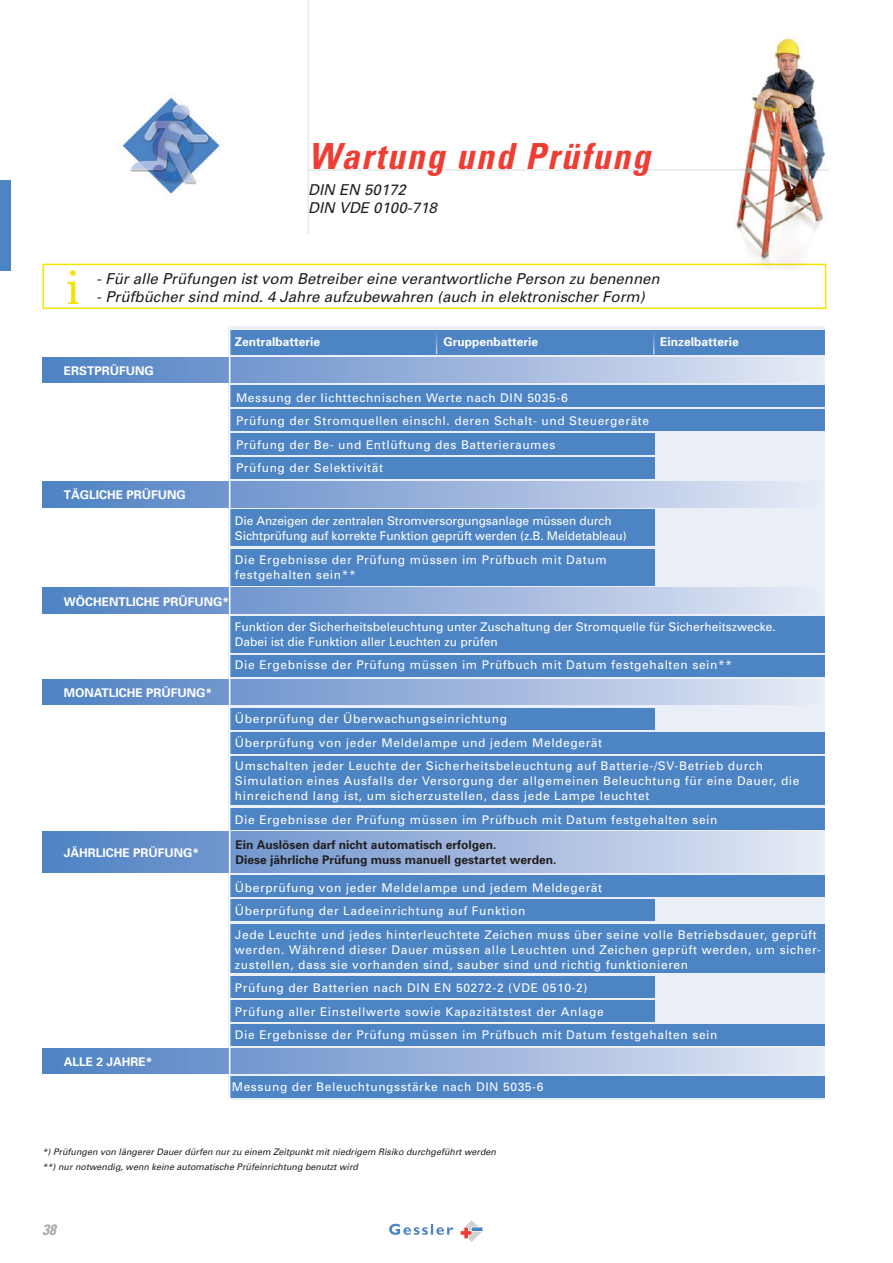
<style>
.page{position:relative;width:893px;height:1263px;background:#fff}
.page>*{position:absolute;margin:0;border:0;box-sizing:border-box;transform-origin:0 0}
.t1{font:45px "Georgia";color:#f3e401}
.t2{font:italic 700 condensed 36px "Univers";letter-spacing:.05em;color:#ee3e34}
.t3{font:italic 15px/18px "Univers";color:#231f20}
.t4{font:italic 700 condensed 15px "Univers";color:#a8a9ad}
.t5{font:12px/23.5px "Univers";letter-spacing:.05em;color:#fff}
.t6{font:700 12px "Univers";color:#fff}
.t7{font:12px/15px "Univers";color:#fff}
.t8{font:12px/15px "Univers";letter-spacing:-.01em;color:#fff}
.t9{font:700 12px/15px "Univers";color:#231f20}
.t10{font:italic 9px/15px "Univers";color:#231f20}
</style>
<div class="page">
<hr style="left:308px;top:169px;width:521px;height:2px;background:#e6e7e9">
<hr style="left:308px;top:0;width:1px;height:234px;background:#e6e7e9">
<svg style="left:461px;top:1220px;width:21px;height:22px"></svg>
<svg style="left:389px;top:1224px;width:64px;height:11px"></svg>
<div style="left:0;top:180px;width:11px;height:91px;background:#4d84c4"></div>
<div style="left:228px;top:326px;width:597px;height:774px;background:#eaeef7"></div>
<div style="left:43px;top:264px;width:783px;height:45px;border:2px solid #f3e401"></div>
<div style="left:43px;top:482px;width:782px;height:25px;background:linear-gradient(to right,#4d7ec2,#e5e7f5)"></div>
<div style="left:43px;top:588px;width:782px;height:25px;background:linear-gradient(to right,#4d7ec2,#e5e7f5)"></div>
<div style="left:43px;top:679px;width:782px;height:26px;background:linear-gradient(to right,#4d7ec2,#e5e7f5)"></div>
<div style="left:43px;top:832px;width:782px;height:40px;background:linear-gradient(to right,#4d7ec2,#e5e7f5)"></div>
<div style="left:43px;top:357px;width:782px;height:26px;background:linear-gradient(to right,#4d7ec2,#e5e7f5)"></div>
<div style="left:43px;top:1048px;width:782px;height:26px;background:linear-gradient(to right,#4d7ec2,#e5e7f5)"></div>
<div style="left:230px;top:458px;width:425px;height:21px;background:#4d84c4"></div>
<div style="left:230px;top:410px;width:595px;height:21px;background:#4d84c4"></div>
<div style="left:230px;top:434px;width:425px;height:21px;background:#4d84c4"></div>
<div style="left:230px;top:385px;width:595px;height:22px;background:#4d84c4"></div>
<div style="left:230px;top:510px;width:425px;height:36px;background:#4d84c4"></div>
<div style="left:230px;top:549px;width:425px;height:36px;background:#4d84c4"></div>
<div style="left:230px;top:616px;width:595px;height:36px;background:#4d84c4"></div>
<div style="left:230px;top:655px;width:595px;height:21px;background:#4d84c4"></div>
<div style="left:230px;top:708px;width:424px;height:21px;background:#4d84c4"></div>
<div style="left:230px;top:732px;width:595px;height:21px;background:#4d84c4"></div>
<div style="left:230px;top:808px;width:595px;height:21px;background:#4d84c4"></div>
<div style="left:230px;top:900px;width:425px;height:21px;background:#4d84c4"></div>
<div style="left:230px;top:924px;width:595px;height:49px;background:#4d84c4"></div>
<div style="left:230px;top:875px;width:595px;height:21px;background:#4d84c4"></div>
<div style="left:230px;top:976px;width:425px;height:21px;background:#4d84c4"></div>
<div style="left:230px;top:1000px;width:425px;height:21px;background:#4d84c4"></div>
<div style="left:230px;top:1024px;width:595px;height:22px;background:#4d84c4"></div>
<div style="left:230px;top:1076px;width:595px;height:22px;background:#4d84c4"></div>
<div style="left:230px;top:756px;width:595px;height:49px;background:#4d84c4"></div>
<div style="left:230px;top:330px;width:595px;height:24px;background:#4d84c4"></div>
<svg style="left:653px;top:333px;width:1px;height:21px"></svg>
<svg style="left:436px;top:333px;width:1px;height:21px"></svg>
<hr style="left:229px;top:309px;width:1px;height:797px;background:#fff">
<img style="left:705px;top:38px;width:122px;height:231px">
<img style="left:122px;top:97px;width:99px;height:97px">
<h2 class="t2" style="left:308px;top:134px;width:343px">Wartung und Prüfung</h2>
<p class="t3" style="left:308px;top:181px;width:130px">DIN EN 50172<br>DIN VDE 0100-718</p>
<h1 class="t1" style="left:66px;top:263px;width:15px">i</h1>
<p class="t3" style="left:96px;top:269px;width:565px">- Für alle Prüfungen ist vom Betreiber eine verantwortliche Person zu benennen</p>
<p class="t3" style="left:96px;top:287px;width:550px">- Prüfbücher sind mind. 4 Jahre aufzubewahren (auch in elektronischer Form)</p>
<p class="t6" style="left:235px;top:335px;width:87px">Zentralbatterie</p>
<p class="t6" style="left:443px;top:335px;width:96px">Gruppenbatterie</p>
<p class="t6" style="left:660px;top:335px;width:80px">Einzelbatterie</p>
<p class="t6" style="left:64px;top:363px;width:92px">ERSTPRÜFUNG</p>
<p class="t6" style="left:64px;top:488px;width:124px">TÄGLICHE PRÜFUNG</p>
<p class="t5" style="left:236px;top:386px;width:415px">Messung der lichttechnischen Werte nach DIN 5035-6<br>Prüfung der Stromquellen einschl. deren Schalt- und Steuergeräte Prüfung der Be- und Entlüftung des Batterieraumes<br>Prüfung der Selektivität</p>
<p class="t8" style="left:235px;top:514px;width:393px">Die Anzeigen der zentralen Stromversorgungsanlage müssen durch<br>Sichtprüfung auf korrekte Funktion geprüft werden (z.B. Meldetableau)</p>
<p class="t5" style="left:235px;top:552px;width:373px;line-height:15px">Die Ergebnisse der Prüfung müssen im Prüfbuch mit Datum festgehalten sein**</p>
<p class="t6" style="left:64px;top:594px;width:167px">WÖCHENTLICHE PRÜFUNG*</p>
<p class="t6" style="left:64px;top:685px;width:150px">MONATLICHE PRÜFUNG*</p>
<p class="t6" style="left:64px;top:845px;width:137px">JÄHRLICHE PRÜFUNG*</p>
<p class="t6" style="left:64px;top:1054px;width:90px">ALLE 2 JAHRE*</p>
<p class="t7" style="left:235px;top:619px;width:542px">Funktion der Sicherheitsbeleuchtung unter Zuschaltung der Stromquelle für Sicherheitszwecke.<br>Dabei ist die Funktion aller Leuchten zu prüfen</p>
<p class="t5" style="left:235px;top:654px;width:499px">Die Ergebnisse der Prüfung müssen im Prüfbuch mit Datum festgehalten sein**</p>
<p class="t5" style="left:235px;top:707px;width:530px">Überprüfung der Überwachungseinrichtung<br>Überprüfung von jeder Meldelampe und jedem Meldegerät<br>Umschalten jeder Leuchte der Sicherheitsbeleuchtung auf Batterie-/SV-Betrieb durch</p>
<p class="t5" style="left:235px;top:773px;width:566px;line-height:15px">Simulation eines Ausfalls der Versorgung der allgemeinen Beleuchtung für eine Dauer, die hinreichend lang ist, um sicherzustellen, dass jede Lampe leuchtet</p>
<p class="t5" style="left:235px;top:808px;width:484px">Die Ergebnisse der Prüfung müssen im Prüfbuch mit Datum festgehalten sein</p>
<p class="t9" style="left:236px;top:837px;width:322px">Ein Auslösen darf nicht automatisch erfolgen.<br>Diese jährliche Prüfung muss manuell gestartet werden.</p>
<p class="t5" style="left:235px;top:876px;width:583px">Überprüfung von jeder Meldelampe und jedem Meldegerät<br>Überprüfung der Ladeeinrichtung auf Funktion<br>Jede Leuchte und jedes hinterleuchtete Zeichen muss über seine volle Betriebsdauer, geprüft</p>
<p class="t5" style="left:235px;top:942px;width:587px;line-height:15px">werden. Während dieser Dauer müssen alle Leuchten und Zeichen geprüft werden, um sicher&shy;zustellen, dass sie vorhanden sind, sauber sind und richtig funktionieren</p>
<p class="t5" style="left:235px;top:976px;width:484px">Prüfung der Batterien nach DIN EN 50272-2 (VDE 0510-2)<br>Prüfung aller Einstellwerte sowie Kapazitätstest der Anlage<br>Die Ergebnisse der Prüfung müssen im Prüfbuch mit Datum festgehalten sein</p>
<p class="t5" style="left:232px;top:1075px;width:313px">Messung der Beleuchtungsstärke nach DIN 5035-6</p>
<p class="t10" style="left:43px;top:1145px;width:455px">*) Prüfungen von längerer Dauer dürfen nur zu einem Zeitpunkt mit niedrigem Risiko durchgeführt werden **) nur notwendig, wenn keine automatische Prüfeinrichtung benutzt wird</p>
<p class="t4" style="left:43px;top:1220px;width:15px">38</p>
</div>
